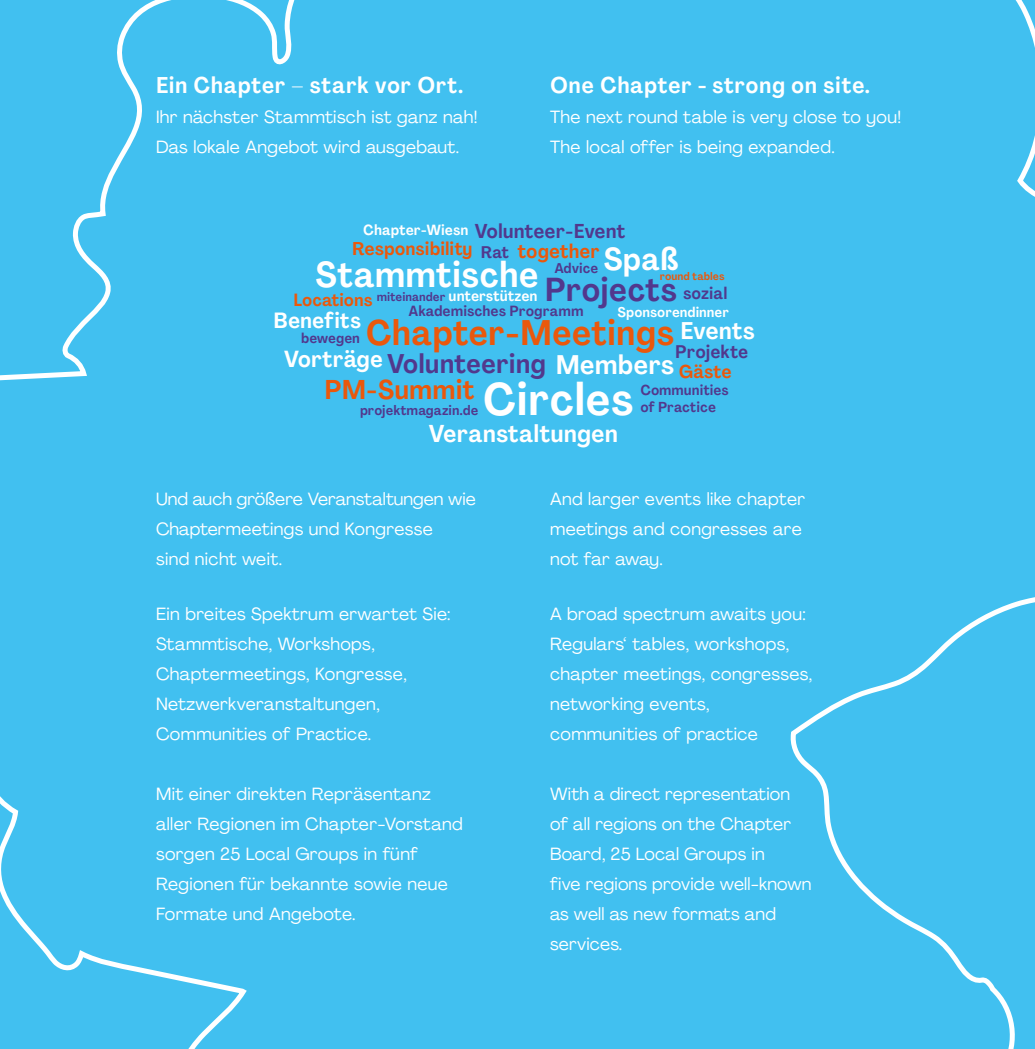
<style>
.page{position:relative;width:1035px;height:1049px;background:#41c0f0}
.page>*{position:absolute;margin:0;border:0;box-sizing:border-box;transform-origin:0 0}
.t1{font:700 45px "Agrandir Text";color:#fff}
.t2{font:700 35.5px "Agrandir Text";color:#fff}
.t3{font:700 35px "Agrandir Text";color:#ea580c}
.t4{font:700 32.75px "Agrandir Text";color:#52388d}
.t5{font:700 31.25px "Agrandir Text";color:#fff}
.t6{font:700 26.75px "Agrandir Text";color:#52388d}
.t7{font:700 26.75px "Agrandir Text";color:#ea580c}
.t8{font:700 24px "Agrandir Text";color:#fff}
.t9{font:700 23.75px "Agrandir Text";letter-spacing:-.015em;color:#fff}
.t10{font:700 22.5px "Agrandir Text";letter-spacing:.02em;color:#fff}
.t11{font:700 21.75px "Agrandir Text";color:#fff}
.t12{font:700 19.75px "Agrandir Text";letter-spacing:-.005em;color:#52388d}
.t13{font:700 19.5px "Agrandir Text";color:#ea580c}
.t14{font:700 18.25px "Agrandir Text";color:#ea580c}
.t15{font:700 18px "Agrandir Text";color:#52388d}
.t16{font:17.5px/30px "Agrandir";letter-spacing:.02em;color:#fff}
.t17{font:17.5px/30px "Agrandir";color:#fff}
.t18{font:700 17.5px "Agrandir Text";color:#ea580c}
.t19{font:700 16.75px "Agrandir Text";color:#52388d}
.t20{font:700 14.5px "Agrandir Text";color:#52388d}
.t21{font:700 14.5px "Agrandir Text";color:#fff}
.t22{font:700 14.25px/17px "Agrandir Text";color:#52388d}
.t23{font:700 14px "Agrandir Text";color:#fff}
.t24{font:700 14px "Agrandir Text";color:#52388d}
.t25{font:700 13.5px "Agrandir Text";color:#52388d}
.t26{font:700 12px "Agrandir Text";color:#52388d}
.t27{font:700 10.75px "Agrandir Text";color:#ea580c}
.s1{font-size:26.5px;color:#fff}
</style>
<div class="page">
<p class="t10" style="left:156px;top:72px;width:309px">Ein Chapter – stark vor Ort.</p>
<p class="t16" style="left:156px;top:102px;width:323px">Ihr nächster Stammtisch ist ganz nah!<br>Das lokale Angebot wird ausgebaut.</p>
<p class="t10" style="left:550px;top:72px;width:322px">One Chapter - strong on site.</p>
<p class="t16" style="left:550px;top:102px;width:352px">The next round table is very close to you!<br>The local offer is being expanded.</p>
<p class="t12" style="left:363px;top:219px;width:264px"><sup>Chapter-Wiesn</sup> Volunteer-Event</p>
<p class="t14" style="left:352px;top:237px;width:122px">Responsibility</p>
<p class="t13" style="left:517px;top:239px;width:84px">together</p>
<h3 class="t5" style="left:603px;top:239px;width:77px">Spaß</h3>
<p class="t19" style="left:481px;top:242px;width:30px">Rat</p>
<h2 class="t2" style="left:315px;top:253px;width:225px">Stammtische</h2>
<p class="t24" style="left:554px;top:260px;width:46px">Advice</p>
<p class="t27" style="left:660px;top:270px;width:66px">round tables</p>
<p class="t23" style="left:617px;top:303px;width:113px">Sponsorendinner</p>
<h3 class="t4" style="left:545px;top:269px;width:134px">Projects</h3>
<p class="t19" style="left:683px;top:283px;width:46px">sozial</p>
<p class="t21" style="left:449px;top:287px;width:90px">unterstützen</p>
<p class="t26" style="left:377px;top:289px;width:70px">miteinander</p>
<p class="t18" style="left:293px;top:289px;width:81px">Locations</p>
<p class="t20" style="left:408px;top:302px;width:176px">Akademisches Programm</p>
<p class="t11" style="left:273px;top:307px;width:89px">Benefits</p>
<h3 class="t3" style="left:366px;top:311px;width:310px">Chapter-Meetings</h3>
<h3 class="t9" style="left:680px;top:315px;width:76px">Events</h3>
<p class="t24" style="left:301px;top:329px;width:60px">bewegen</p>
<p class="t15" style="left:675px;top:341px;width:74px">Projekte</p>
<h3 class="t6" style="left:284px;top:347px;width:392px"><sup>Vorträge</sup> Volunteering <span class="s1">Members</span></h3>
<p class="t14" style="left:679px;top:361px;width:54px">Gäste</p>
<h3 class="t7" style="left:324px;top:373px;width:152px">PM-Summit</h3>
<h1 class="t1" style="left:483px;top:371px;width:153px">Circles</h1>
<p class="t22" style="left:640px;top:381px;width:90px">Communities of Practice</p>
<p class="t25" style="left:360px;top:402px;width:120px">projektmagazin.de</p>
<h3 class="t8" style="left:428px;top:418px;width:191px">Veranstaltungen</h3>
<p class="t17" style="left:156px;top:484px;width:321px">Und auch größere Veranstaltungen wie<br>Chaptermeetings und Kongresse<br>sind nicht weit.</p>
<p class="t16" style="left:156px;top:599px;width:296px">Ein breites Spektrum erwartet Sie:<br>Stammtische, Workshops,<br>Chaptermeetings, Kongresse,<br>Netzwerkveranstaltungen,<br>Communities of Practice.</p>
<p class="t16" style="left:156px;top:779px;width:308px">Mit einer direkten Repräsentanz aller Regionen im Chapter-Vorstand sorgen 25 Local Groups in fünf<br>Regionen für bekannte sowie neue<br>Formate und Angebote.</p>
<p class="t16" style="left:550px;top:484px;width:257px">And larger events like chapter meetings and congresses are not far away.</p>
<p class="t16" style="left:550px;top:599px;width:264px">A broad spectrum awaits you:<br>Regulars‘ tables, workshops, chapter meetings, congresses, networking events, communities of practice</p>
<p class="t16" style="left:550px;top:779px;width:263px">With a direct representation of all regions on the Chapter<br>Board, 25 Local Groups in<br>five regions provide well-known as well as new formats and services.</p>
</div>
